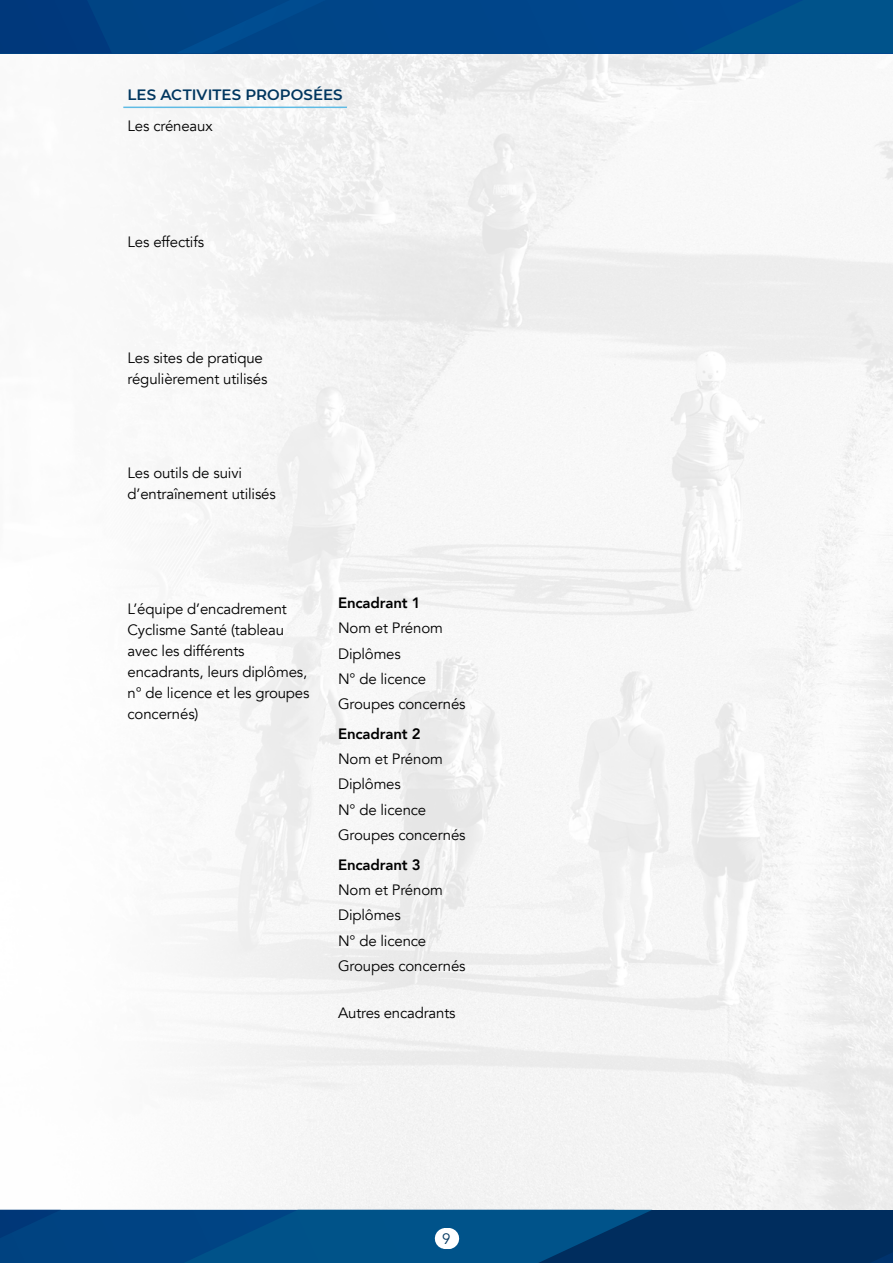
<style>
.page{position:relative;width:893px;height:1263px;background:#fff}
.page>*{position:absolute;margin:0;border:0;box-sizing:border-box;transform-origin:0 0}
.t1{font:15px/25.2px "Avenir";letter-spacing:-.01em;color:#000}
.t2{font:800 15px "Avenir";letter-spacing:-.01em;color:#000}
.t3{font:600 15px "Montserrat";letter-spacing:.005em;color:#00365f}
.t4{font:15px "Avenir";color:#00365f}
</style>
<div class="page">
<img style="left:0;top:53px;width:893px;height:1157px">
<div style="left:0;top:0;width:893px;height:53px;background:#004589"></div>
<svg style="left:0;top:0;width:111px;height:53px"></svg>
<svg style="left:691px;top:0;width:202px;height:53px"></svg>
<hr style="left:123px;top:107px;width:224px;height:1px;background:#5fbbe4">
<svg style="left:0;top:1210px;width:893px;height:53px;background:#024379"></svg>
<p class="t3" style="left:128px;top:84px;width:217px">LES ACTIVITES PROPOSÉES</p>
<p class="t1" style="left:128px;top:114px;width:87px">Les créneaux</p>
<p class="t1" style="left:128px;top:229px;width:78px">Les effectifs</p>
<p class="t1" style="left:128px;top:347px;width:141px;line-height:21px">Les sites de pratique régulièrement utilisés</p>
<p class="t1" style="left:128px;top:463px;width:150px;line-height:21px">Les outils de suivi d’entraînement utilisés</p>
<p class="t1" style="left:128px;top:599px;width:183px;line-height:21px">L’équipe d’encadrement<br>Cyclisme Santé (tableau avec les différents encadrants, leurs diplômes, n° de licence et les groupes concernés)</p>
<p class="t2" style="left:338px;top:591px;width:84px">Encadrant 1</p>
<p class="t1" style="left:338px;top:616px;width:129px">Nom et Prénom<br>Diplômes<br>N° de licence<br>Groupes concernés</p>
<p class="t2" style="left:338px;top:722px;width:84px">Encadrant 2</p>
<p class="t1" style="left:338px;top:747px;width:129px">Nom et Prénom<br>Diplômes<br>N° de licence<br>Groupes concernés</p>
<p class="t2" style="left:338px;top:853px;width:84px">Encadrant 3</p>
<p class="t1" style="left:338px;top:877px;width:129px">Nom et Prénom<br>Diplômes<br>N° de licence<br>Groupes concernés</p>
<p class="t1" style="left:338px;top:1000px;width:119px">Autres encadrants</p>
<p class="t4" style="left:442px;top:1230px;width:10px">9</p>
</div>
